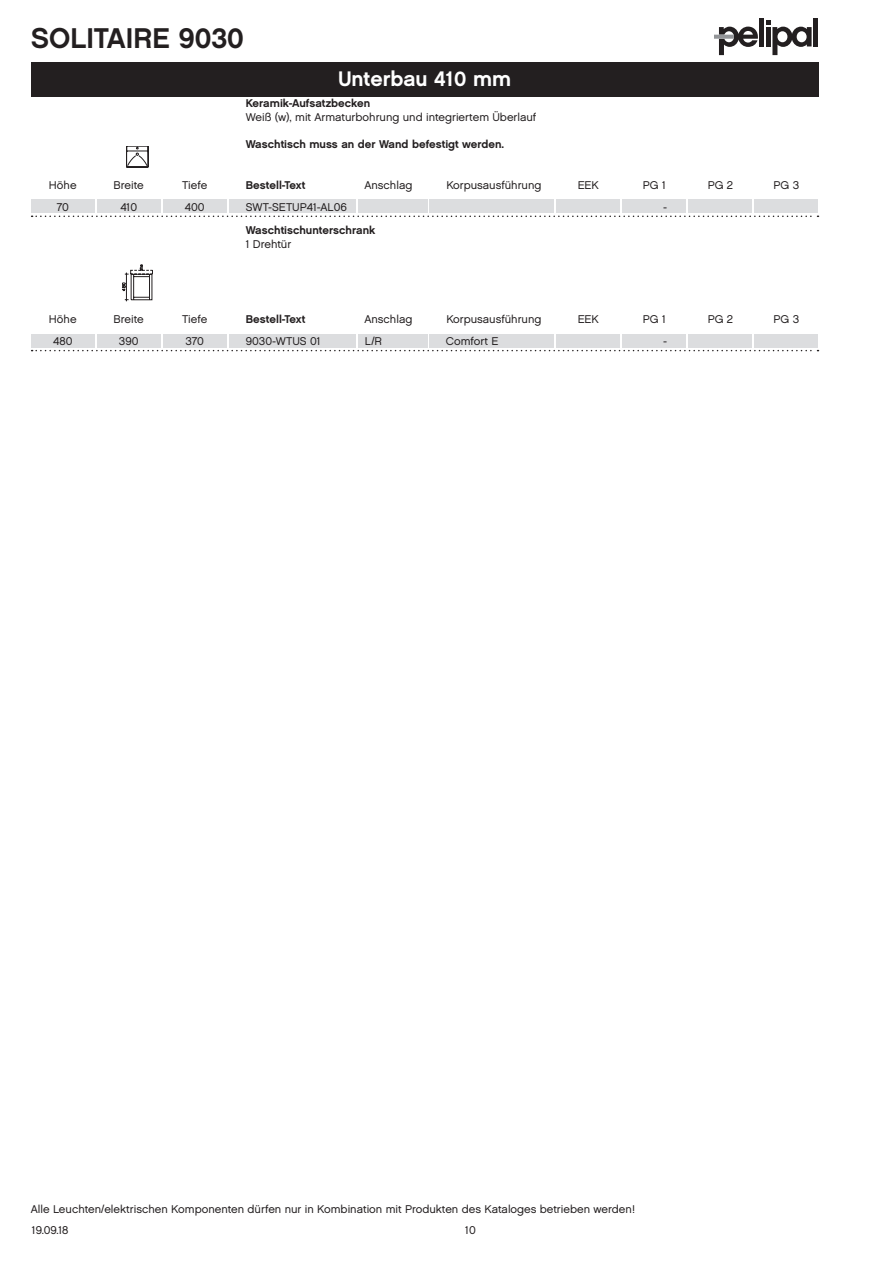
<style>
.page{position:relative;width:894px;height:1263px;background:#fff}
.page>*{position:absolute;margin:0;border:0;box-sizing:border-box;transform-origin:0 0}
.t1{font:28.5px "Chalet New York Nineteen Sixty";color:#231f20}
.t2{font:21px "Chalet New York Nineteen Sixty";color:#fff}
.t3{font:11.25px/13.5px "Chalet London Nineteen Sixty";color:#231f20}
.t4{font:11.25px/13.5px "Chalet New York Nineteen Sixty";color:#231f20}
.s1{font-family:"Chalet New York Nineteen Sixty"}
.s2{font-family:"Chalet London Nineteen Sixty"}
</style>
<div class="page">
<div style="left:758px;top:18px;width:5px;height:28px;background:#231f20"></div>
<svg style="left:766px;top:20px;width:45px;height:35px"></svg>
<div style="left:812px;top:18px;width:5px;height:28px;background:#231f20"></div>
<svg style="left:714px;top:27px;width:44px;height:28px"></svg>
<svg style="left:126px;top:146px;width:22px;height:21px"></svg>
<div style="left:622px;top:199px;width:64px;height:14px;background:#dcdddf"></div>
<div style="left:556px;top:199px;width:64px;height:14px;background:#dcdddf"></div>
<div style="left:688px;top:199px;width:64px;height:14px;background:#dcdddf"></div>
<div style="left:754px;top:199px;width:63px;height:14px;background:#dcdddf"></div>
<div style="left:229px;top:199px;width:126px;height:14px;background:#dcdddf"></div>
<div style="left:31px;top:199px;width:64px;height:14px;background:#dcdddf"></div>
<div style="left:97px;top:199px;width:64px;height:14px;background:#dcdddf"></div>
<div style="left:163px;top:199px;width:64px;height:14px;background:#dcdddf"></div>
<div style="left:429px;top:199px;width:125px;height:14px;background:#dcdddf"></div>
<div style="left:358px;top:199px;width:69px;height:14px;background:#dcdddf"></div>
<svg style="left:32px;top:215px;width:786px;height:2px"></svg>
<svg style="left:122px;top:265px;width:30px;height:36px"></svg>
<div style="left:622px;top:334px;width:64px;height:13px;background:#dcdddf"></div>
<div style="left:556px;top:334px;width:64px;height:13px;background:#dcdddf"></div>
<div style="left:688px;top:334px;width:64px;height:13px;background:#dcdddf"></div>
<div style="left:754px;top:334px;width:63px;height:13px;background:#dcdddf"></div>
<div style="left:229px;top:334px;width:126px;height:13px;background:#dcdddf"></div>
<div style="left:31px;top:334px;width:64px;height:13px;background:#dcdddf"></div>
<div style="left:97px;top:334px;width:64px;height:13px;background:#dcdddf"></div>
<div style="left:163px;top:334px;width:64px;height:13px;background:#dcdddf"></div>
<div style="left:429px;top:334px;width:125px;height:13px;background:#dcdddf"></div>
<div style="left:358px;top:334px;width:69px;height:13px;background:#dcdddf"></div>
<svg style="left:32px;top:350px;width:786px;height:1px"></svg>
<div style="left:31px;top:62px;width:786px;height:34px;background:#231f20"></div>
<p class="t1" style="left:31px;top:20px;width:214px">SOLITAIRE 9030</p>
<p class="t2" style="left:338px;top:65px;width:174px">Unterbau 410 mm</p>
<p class="t3" style="left:246px;top:97px;width:292px"><span class="s1">Keramik-Aufsatzbecken<br></span>Weiß (w), mit Armaturbohrung und integriertem Überlauf</p>
<p class="t4" style="left:246px;top:137px;width:260px">Waschtisch muss an der Wand befestigt werden.</p>
<p class="t3" style="left:49px;top:178px;width:29px">Höhe</p>
<p class="t3" style="left:114px;top:178px;width:32px">Breite</p>
<p class="t3" style="left:182px;top:178px;width:27px">Tiefe</p>
<p class="t4" style="left:246px;top:178px;width:61px">Bestell-Text</p>
<p class="t3" style="left:364px;top:178px;width:49px">Anschlag</p>
<p class="t3" style="left:446px;top:178px;width:97px">Korpusausführung</p>
<p class="t3" style="left:577px;top:178px;width:23px">EEK</p>
<p class="t3" style="left:642px;top:178px;width:24px">PG 1</p>
<p class="t3" style="left:707px;top:178px;width:27px">PG 2</p>
<p class="t3" style="left:773px;top:178px;width:27px">PG 3</p>
<p class="t3" style="left:57px;top:200px;width:14px">70</p>
<p class="t3" style="left:120px;top:200px;width:18px">410</p>
<p class="t3" style="left:185px;top:200px;width:21px">400</p>
<p class="t3" style="left:246px;top:200px;width:103px">SWT-SETUP41-AL06</p>
<p class="t3" style="left:662px;top:200px;width:6px">-</p>
<p class="t4" style="left:246px;top:223px;width:131px">Waschtischunterschrank<br><span class="s2">1 Drehtür</span></p>
<p class="t3" style="left:49px;top:312px;width:29px">Höhe</p>
<p class="t3" style="left:114px;top:312px;width:32px">Breite</p>
<p class="t3" style="left:182px;top:312px;width:27px">Tiefe</p>
<p class="t4" style="left:246px;top:312px;width:61px">Bestell-Text</p>
<p class="t3" style="left:364px;top:312px;width:49px">Anschlag</p>
<p class="t3" style="left:446px;top:312px;width:97px">Korpusausführung</p>
<p class="t3" style="left:577px;top:312px;width:23px">EEK</p>
<p class="t3" style="left:642px;top:312px;width:24px">PG 1</p>
<p class="t3" style="left:707px;top:312px;width:27px">PG 2</p>
<p class="t3" style="left:773px;top:312px;width:27px">PG 3</p>
<p class="t3" style="left:53px;top:334px;width:21px">480</p>
<p class="t3" style="left:119px;top:334px;width:21px">390</p>
<p class="t3" style="left:185px;top:334px;width:20px">370</p>
<p class="t3" style="left:246px;top:334px;width:76px">9030-WTUS 01</p>
<p class="t3" style="left:365px;top:334px;width:18px">L/R</p>
<p class="t3" style="left:445px;top:334px;width:54px">Comfort E</p>
<p class="t3" style="left:662px;top:334px;width:6px">-</p>
<p class="t3" style="left:31px;top:1201px;width:605px">Alle Leuchten/elektrischen Komponenten dürfen nur in Kombination mit Produkten des Kataloges betrieben werden!</p>
<p class="t3" style="left:32px;top:1223px;width:38px">19.09.18</p>
<p class="t3" style="left:465px;top:1223px;width:12px">10</p>
</div>
